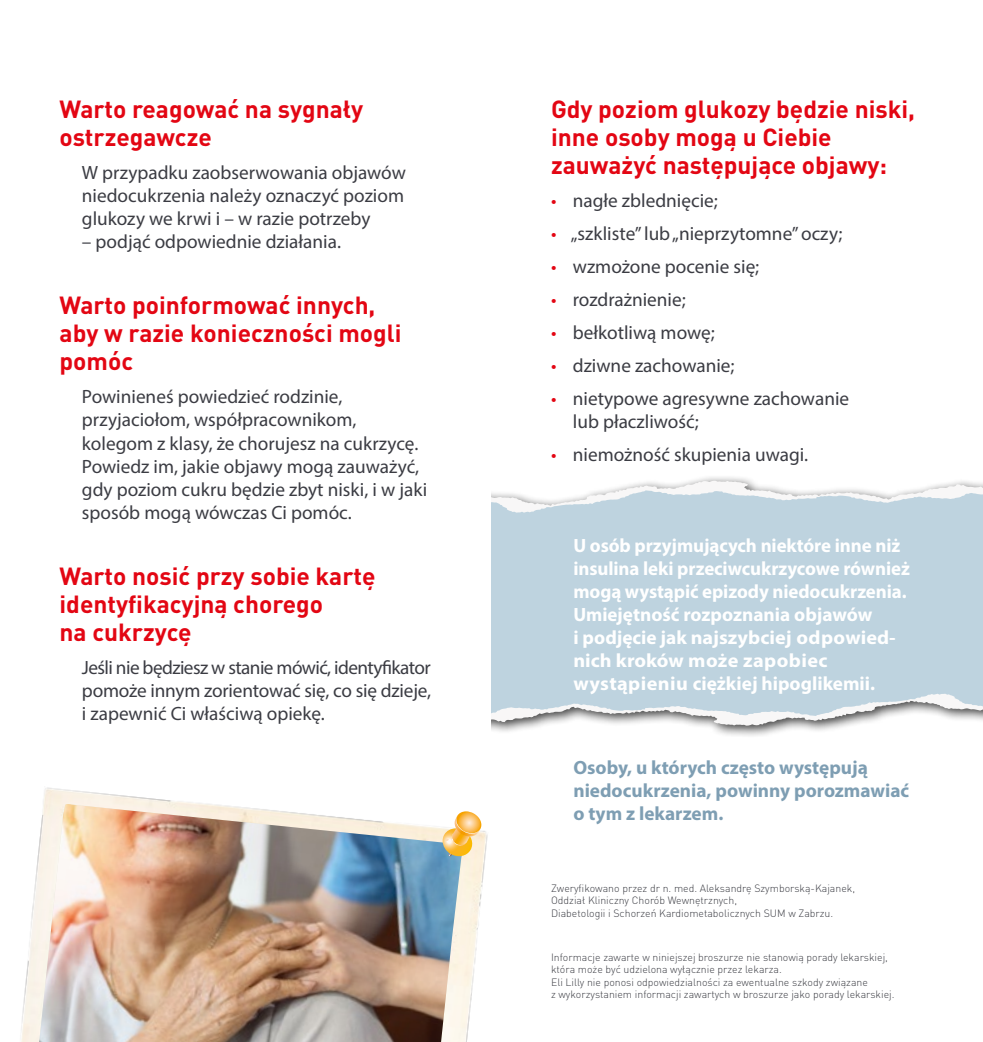
<style>
.page{position:relative;width:983px;height:1042px;background:#fff}
.page>*{position:absolute;margin:0;border:0;box-sizing:border-box;transform-origin:0 0}
.t1{font:700 24.5px/28px "DIN Pro";color:#e30613}
.t2{font:19.25px/23.1px "Myriad Pro";color:#3b3c43;text-align:justify}
.t3{font:700 19.25px/23.1px "Myriad Pro";color:#fff}
.t4{font:700 19.25px/23.1px "Myriad Pro";color:#7e9eb3}
.t5{font:300 10.5px/12.6px "DIN Pro";color:#3b3c43}
.s1{color:#e30613}
</style>
<div class="page">
<img style="left:21px;top:787px;width:467px;height:255px">
<img style="left:39px;top:804px;width:424px;height:238px">
<div style="left:491px;top:475px;width:491px;height:264px;background:#000;opacity:.75"></div>
<div style="left:491px;top:662px;width:491px;height:32px;background:#bed3df"></div>
<svg style="left:491px;top:694px;width:491px;height:31px"></svg>
<div style="left:491px;top:513px;width:491px;height:149px;background:#bed3df"></div>
<svg style="left:491px;top:481px;width:491px;height:32px"></svg>
<svg style="left:442px;top:811px;width:41px;height:47px"></svg>
<p class="t1" style="left:60px;top:94px;width:305px">Warto reagować na sygnały ostrzegawcze</p>
<p class="t2" style="left:82px;top:161px;width:325px">W przypadku zaobserwowania objawów niedocukrzenia należy oznaczyć poziom glukozy we krwi i – w razie potrzeby</p>
<p class="t2" style="left:82px;top:230px;width:260px">– podjąć odpowiednie działania.</p>
<p class="t1" style="left:60px;top:290px;width:343px">Warto poinformować innych, aby w razie konieczności mogli pomóc</p>
<p class="t2" style="left:82px;top:385px;width:347px;text-align:left">Powinieneś powiedzieć rodzinie, przyjaciołom, współpracownikom, kolegom z klasy, że chorujesz na cukrzycę.<br>Powiedz im, jakie objawy mogą zauważyć, gdy poziom cukru będzie zbyt niski, i w jaki sposób mogą wówczas Ci pomóc.</p>
<p class="t1" style="left:60px;top:561px;width:317px">Warto nosić przy sobie kartę identyfikacyjną chorego<br>na cukrzycę</p>
<p class="t2" style="left:82px;top:655px;width:350px">Jeśli nie będziesz w stanie mówić, identyfikator pomoże innym zorientować się, co się dzieje, i zapewnić Ci właściwą opiekę.</p>
<p class="t1" style="left:551px;top:94px;width:365px">Gdy poziom glukozy będzie niski, inne osoby mogą u Ciebie zauważyć następujące objawy:</p>
<p class="t2" style="left:551px;top:189px;width:168px"><span class="s1">•</span> nagłe zblednięcie;</p>
<p class="t2" style="left:551px;top:222px;width:293px"><span class="s1">•</span> „szkliste” lub „nieprzytomne” oczy;</p>
<p class="t2" style="left:551px;top:255px;width:210px"><span class="s1">•</span> wzmożone pocenie się;</p>
<p class="t2" style="left:551px;top:288px;width:136px"><span class="s1">•</span> rozdrażnienie;</p>
<p class="t2" style="left:551px;top:321px;width:165px"><span class="s1">•</span> bełkotliwą mowę;</p>
<p class="t2" style="left:551px;top:354px;width:185px"><span class="s1">•</span> dziwne zachowanie;</p>
<p class="t2" style="left:572px;top:387px;width:278px;text-indent:-22px"><span class="s1">•</span> nietypowe agresywne zachowanie lub płaczliwość;</p>
<p class="t2" style="left:551px;top:443px;width:258px"><span class="s1">•</span> niemożność skupienia uwagi.</p>
<p class="t3" style="left:573px;top:533px;width:338px">U osób przyjmujących niektóre inne niż insulina leki przeciwcukrzycowe również mogą wystąpić epizody niedocukrzenia.<br>Umiejętność rozpoznania objawów<br>i podjęcie jak najszybciej odpowied&shy;nich kroków może zapobiec wystąpieniu ciężkiej hipoglikemii.</p>
<p class="t4" style="left:573px;top:755px;width:337px">Osoby, u których często występują niedocukrzenia, powinny porozmawiać o tym z lekarzem.</p>
<p class="t5" style="left:551px;top:881px;width:305px">Zweryfikowano przez dr n. med. Aleksandrę Szymborską-Kajanek,<br>Oddział Kliniczny Chorób Wewnętrznych,<br>Diabetologii i Schorzeń Kardiometabolicznych SUM w Zabrzu.</p>
<p class="t5" style="left:551px;top:950px;width:345px">Informacje zawarte w niniejszej broszurze nie stanowią porady lekarskiej, która może być udzielona wyłącznie przez lekarza.<br>Eli Lilly nie ponosi odpowiedzialności za ewentualne szkody związane<br>z wykorzystaniem informacji zawartych w broszurze jako porady lekarskiej.</p>
</div>
